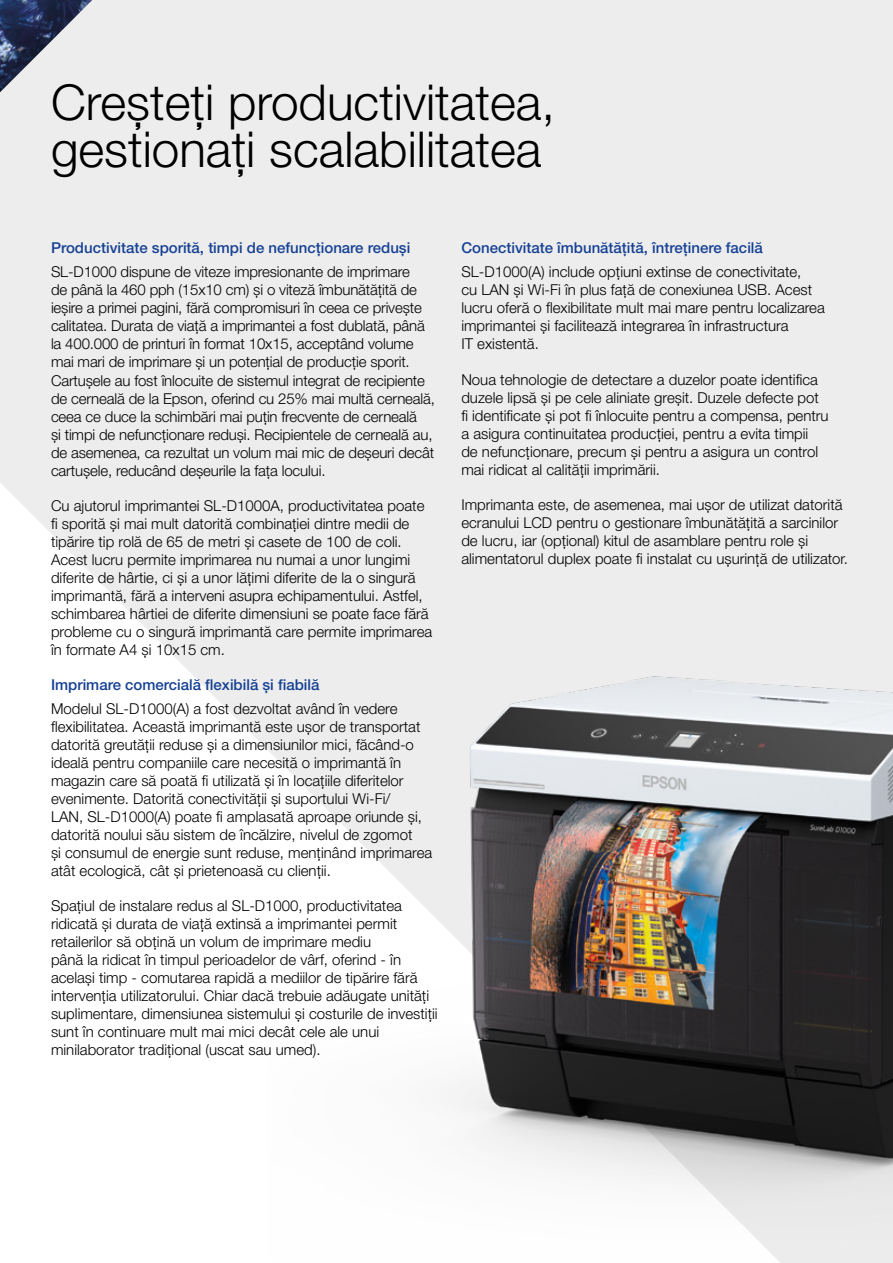
<style>
.page{position:relative;width:893px;height:1263px;background:#fff}
.page>*{position:absolute;margin:0;border:0;box-sizing:border-box;transform-origin:0 0}
.t1{font:300 49.5px/46.5px "Helvetica Neue LT Pro";color:#000}
.Brochure_Body_Copy{font:300 15px/18px "Helvetica Neue LT Pro";color:#000}
.Brochure_Body_Copy-2{font:500 15px "Helvetica Neue LT Pro";color:#164194}
.Brochure_Small_Sub_H{font:500 15px "Helvetica Neue LT Pro";color:#164194}
</style>
<div class="page">
<div style="left:0;top:0;width:893px;height:750px;background:#ededed"></div>
<img style="left:0;top:0;width:92px;height:92px">
<img style="left:268px;top:631px;width:625px;height:632px">
<p class="t1" style="left:51px;top:78px;width:506px">Creșteți productivitatea, gestionați scalabilitatea</p>
<p class="Brochure_Small_Sub_H" style="left:51px;top:239px;width:361px">Productivitate sporită, timpi de nefuncționare reduși</p>
<p class="Brochure_Body_Copy" style="left:51px;top:263px;width:385px">SL-D1000 dispune de viteze impresionante de imprimare<br>de până la 460 pph (15x10 cm) și o viteză îmbunătățită de ieșire a primei pagini, fără compromisuri în ceea ce privește calitatea. Durata de viață a imprimantei a fost dublată, până la 400.000 de printuri în format 10x15, acceptând volume mai mari de imprimare și un potențial de producție sporit.<br>Cartușele au fost înlocuite de sistemul integrat de recipiente de cerneală de la Epson, oferind cu 25% mai multă cerneală, ceea ce duce la schimbări mai puțin frecvente de cerneală<br>și timpi de nefuncționare reduși. Recipientele de cerneală au, de asemenea, ca rezultat un volum mai mic de deșeuri decât cartușele, reducând deșeurile la fața locului.</p>
<p class="Brochure_Body_Copy" style="left:51px;top:496px;width:383px">Cu ajutorul imprimantei SL-D1000A, productivitatea poate fi sporită și mai mult datorită combinației dintre medii de tipărire tip rolă de 65 de metri și casete de 100 de coli.<br>Acest lucru permite imprimarea nu numai a unor lungimi diferite de hârtie, ci și a unor lățimi diferite de la o singură imprimantă, fără a interveni asupra echipamentului. Astfel, schimbarea hârtiei de diferite dimensiuni se poate face fără probleme cu o singură imprimantă care permite imprimarea în formate A4 și 10x15 cm.</p>
<p class="Brochure_Body_Copy-2" style="left:51px;top:675px;width:270px">Imprimare comercială flexibilă și fiabilă</p>
<p class="Brochure_Body_Copy" style="left:51px;top:699px;width:383px">Modelul SL-D1000(A) a fost dezvoltat având în vedere flexibilitatea. Această imprimantă este ușor de transportat datorită greutății reduse și a dimensiunilor mici, făcând-o ideală pentru companiile care necesită o imprimantă în magazin care să poată fi utilizată și în locațiile diferitelor evenimente. Datorită conectivității și suportului Wi-Fi/<br>LAN, SL-D1000(A) poate fi amplasată aproape oriunde și, datorită noului său sistem de încălzire, nivelul de zgomot<br>și consumul de energie sunt reduse, menținând imprimarea atât ecologică, cât și prietenoasă cu clienții.</p>
<p class="Brochure_Body_Copy" style="left:51px;top:896px;width:388px">Spațiul de instalare redus al SL-D1000, productivitatea ridicată și durata de viață extinsă a imprimantei permit retailerilor să obțină un volum de imprimare mediu<br>până la ridicat în timpul perioadelor de vârf, oferind - în același timp - comutarea rapidă a mediilor de tipărire fără intervenția utilizatorului. Chiar dacă trebuie adăugate unități suplimentare, dimensiunea sistemului și costurile de investiții sunt în continuare mult mai mici decât cele ale unui minilaborator tradițional (uscat sau umed).</p>
<p class="Brochure_Body_Copy-2" style="left:461px;top:239px;width:303px">Conectivitate îmbunătățită, întreținere facilă</p>
<p class="Brochure_Body_Copy" style="left:461px;top:263px;width:365px">SL-D1000(A) include opțiuni extinse de conectivitate,<br>cu LAN și Wi-Fi în plus față de conexiunea USB. Acest lucru oferă o flexibilitate mult mai mare pentru localizarea imprimantei și facilitează integrarea în infrastructura<br>IT existentă.</p>
<p class="Brochure_Body_Copy" style="left:461px;top:370px;width:369px">Noua tehnologie de detectare a duzelor poate identifica duzele lipsă și pe cele aliniate greșit. Duzele defecte pot fi identificate și pot fi înlocuite pentru a compensa, pentru a asigura continuitatea producției, pentru a evita timpii<br>de nefuncționare, precum și pentru a asigura un control mai ridicat al calității imprimării.</p>
<p class="Brochure_Body_Copy" style="left:461px;top:495px;width:388px">Imprimanta este, de asemenea, mai ușor de utilizat datorită ecranului LCD pentru o gestionare îmbunătățită a sarcinilor de lucru, iar (opțional) kitul de asamblare pentru role și alimentatorul duplex poate fi instalat cu ușurință de utilizator.</p>
</div>
